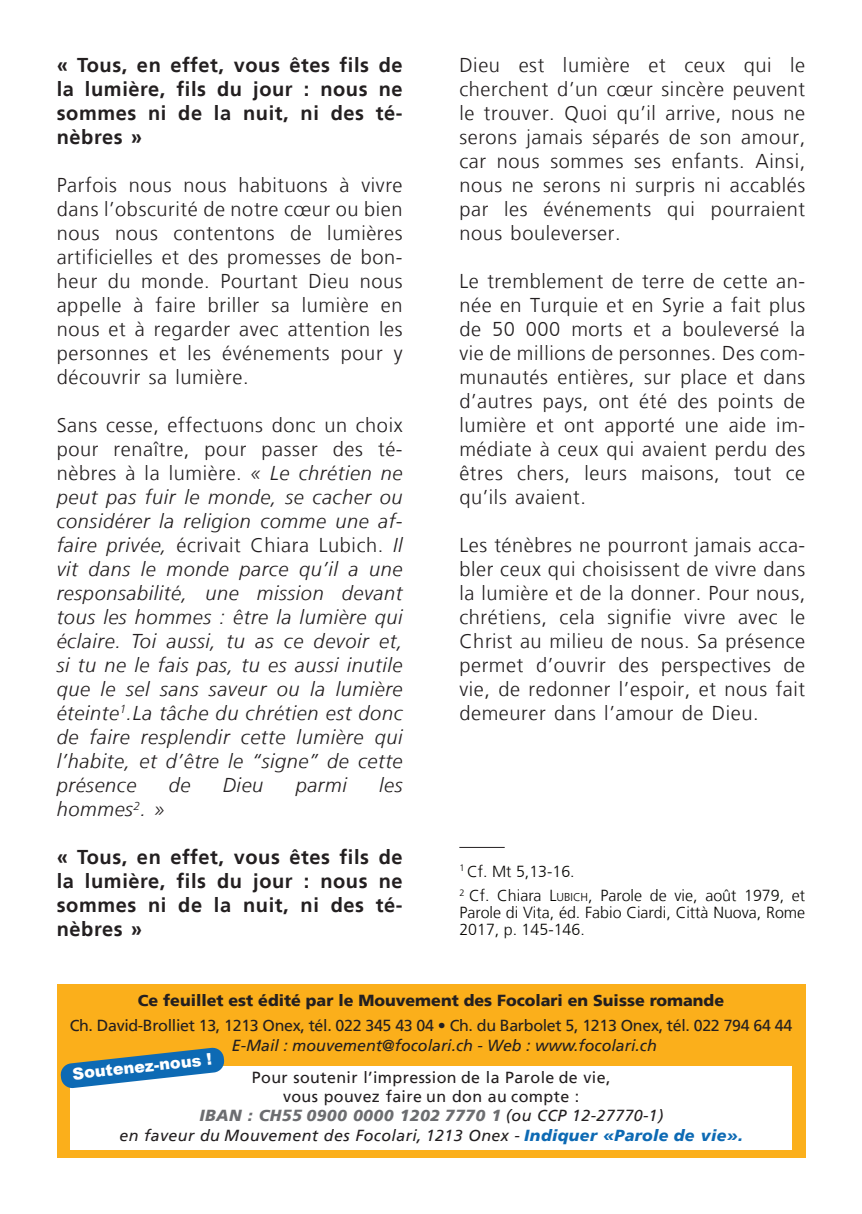
<style>
.page{position:relative;width:862px;height:1214px;background:#fff}
.page>*{position:absolute;margin:0;border:0;box-sizing:border-box;transform-origin:0 0}
.t1{font:300 20px/24px "Frutiger LT";letter-spacing:.03em;color:#231f20;text-align:justify}
.t2{font:italic 300 20px/24px "Frutiger LT";letter-spacing:.03em;color:#231f20;text-align:justify}
.t3{font:700 20px/24px "Frutiger LT";letter-spacing:.03em;color:#231f20;text-align:justify}
.t4{font:900 16.2px "Arial";color:#fff}
.t5{font:16px/19.2px "Frutiger LT";letter-spacing:.025em;color:#231f20;text-align:center}
.t6{font:300 16px/24.6px "Frutiger LT";color:#080704}
.t7{font:16px "Frutiger LT";letter-spacing:-.02em;color:#231f20}
.t8{font:900 16px "Frutiger LT";color:#231f20}
.t9{font:italic 16px "Frutiger LT";color:#231f20}
.s1{font-style:normal}
.s2{font-size:11.4px}
.s3{font-weight:900;font-style:italic;color:#6c6d70}
.s4{font-style:italic}
.s5{font-weight:900;font-style:italic;color:#0d6ab4}
</style>
<div class="page">
<div style="left:57px;top:984px;width:748px;height:173px;background:#fbaf1b"></div>
<div style="left:70px;top:1065px;width:721px;height:84px;background:#fff"></div>
<svg style="left:60px;top:1047px;width:165px;height:41px"></svg>
<hr style="left:459px;top:847px;width:46px;height:1px;background:#231f20">
<p class="t3" style="left:57px;top:54px;width:347px">« Tous, en effet, vous êtes fils de la lumière, fils du jour : nous ne sommes ni de la nuit, ni des té&shy;nèbres »</p>
<p class="t1" style="left:57px;top:174px;width:347px">Parfois nous nous habituons à vivre dans l’obscurité de notre cœur ou bien nous nous contentons de lumières artificielles et des promesses de bon&shy;heur du monde. Pourtant Dieu nous appelle à faire briller sa lumière en nous et à regarder avec attention les personnes et les événements pour y découvrir sa lumière.</p>
<p class="t2" style="left:57px;top:414px;width:347px"><span class="s1">Sans cesse, effectuons donc un choix pour renaître, pour passer des té&shy;nèbres à la lumière.</span> « Le chrétien ne peut pas fuir le monde, se cacher ou considérer la religion comme une af&shy;faire privée, <span class="s1">écrivait Chiara Lubich.</span> Il vit dans le monde parce qu’il a une responsabilité, une mission devant tous les hommes : être la lumière qui éclaire. Toi aussi, tu as ce devoir et, si tu ne le fais pas, tu es aussi inutile que le sel sans saveur ou la lumière éteinte<sup>1</sup>.La tâche du chrétien est donc de faire resplendir cette lumière qui l’habite, et d’être le “signe” de cette présence</p>
<p class="t2" style="left:169px;top:774px;width:23px">de</p>
<p class="t2" style="left:223px;top:774px;width:42px">Dieu</p>
<p class="t2" style="left:296px;top:774px;width:53px">parmi</p>
<p class="t2" style="left:379px;top:774px;width:25px">les</p>
<p class="t2" style="left:57px;top:798px;width:109px">hommes<sup>2</sup>. »</p>
<p class="t3" style="left:57px;top:846px;width:347px">« Tous, en effet, vous êtes fils de la lumière, fils du jour : nous ne sommes ni de la nuit, ni des té&shy;nèbres »</p>
<p class="t1" style="left:459px;top:54px;width:347px">Dieu est lumière et ceux qui le cherchent d’un cœur sincère peuvent le trouver. Quoi qu’il arrive, nous ne serons jamais séparés de son amour, car nous sommes ses enfants. Ainsi, nous ne serons ni surpris ni accablés par les événements qui pourraient nous bouleverser.</p>
<p class="t1" style="left:459px;top:270px;width:347px">Le tremblement de terre de cette an&shy;née en Turquie et en Syrie a fait plus de 50 000 morts et a bouleversé la vie de millions de personnes. Des com&shy;munautés entières, sur place et dans d’autres pays, ont été des points de lumière et ont apporté une aide im&shy;médiate à ceux qui avaient perdu des êtres chers, leurs maisons, tout ce qu’ils avaient.</p>
<p class="t1" style="left:459px;top:534px;width:347px">Les ténèbres ne pourront jamais acca&shy;bler ceux qui choisissent de vivre dans la lumière et de la donner. Pour nous, chrétiens, cela signifie vivre avec le Christ au milieu de nous. Sa présence permet d’ouvrir des perspectives de vie, de redonner l’espoir, et nous fait demeurer dans l’amour de Dieu.</p>
<p class="t6" style="left:459px;top:860px;width:347px"><sup>1</sup> Cf. Mt 5,13-16.<br><sup>2</sup> Cf. Chiara L<span class="s2">UBICH</span>, Parole de vie, août 1979, et</p>
<p class="t6" style="left:459px;top:905px;width:347px;line-height:16.6px">Parole di Vita, éd. Fabio Ciardi, Città Nuova, Rome<br>2017, p. 145-146.</p>
<p class="t8" style="left:138px;top:994px;width:588px">Ce feuillet est édité par le Mouvement des Focolari en Suisse romande</p>
<p class="t7" style="left:70px;top:1019px;width:724px">Ch. David-Brolliet 13, 1213 Onex, tél. 022 345 43 04 • Ch. du Barbolet 5, 1213 Onex, tél. 022 794 64 44</p>
<p class="t9" style="left:232px;top:1038px;width:426px">E-Mail : mouvement@focolari.ch - Web : www.focolari.ch</p>
<p class="t5" style="left:119px;top:1068px;width:625px">Pour soutenir l’impression de la Parole de vie,<br>vous pouvez faire un don au compte :<br><span class="s3">IBAN : CH55 0900 0000 1202 7770 1</span> <span class="s4">(ou CCP 12-27770-1)<br>en faveur du Mouvement des Focolari, 1213 Onex -</span> <span class="s5">Indiquer «Parole de vie».</span></p>
<p class="t4" style="left:72px;top:1067px;width:142px;rotate:-6deg">Soutenez-nous !</p>
</div>
